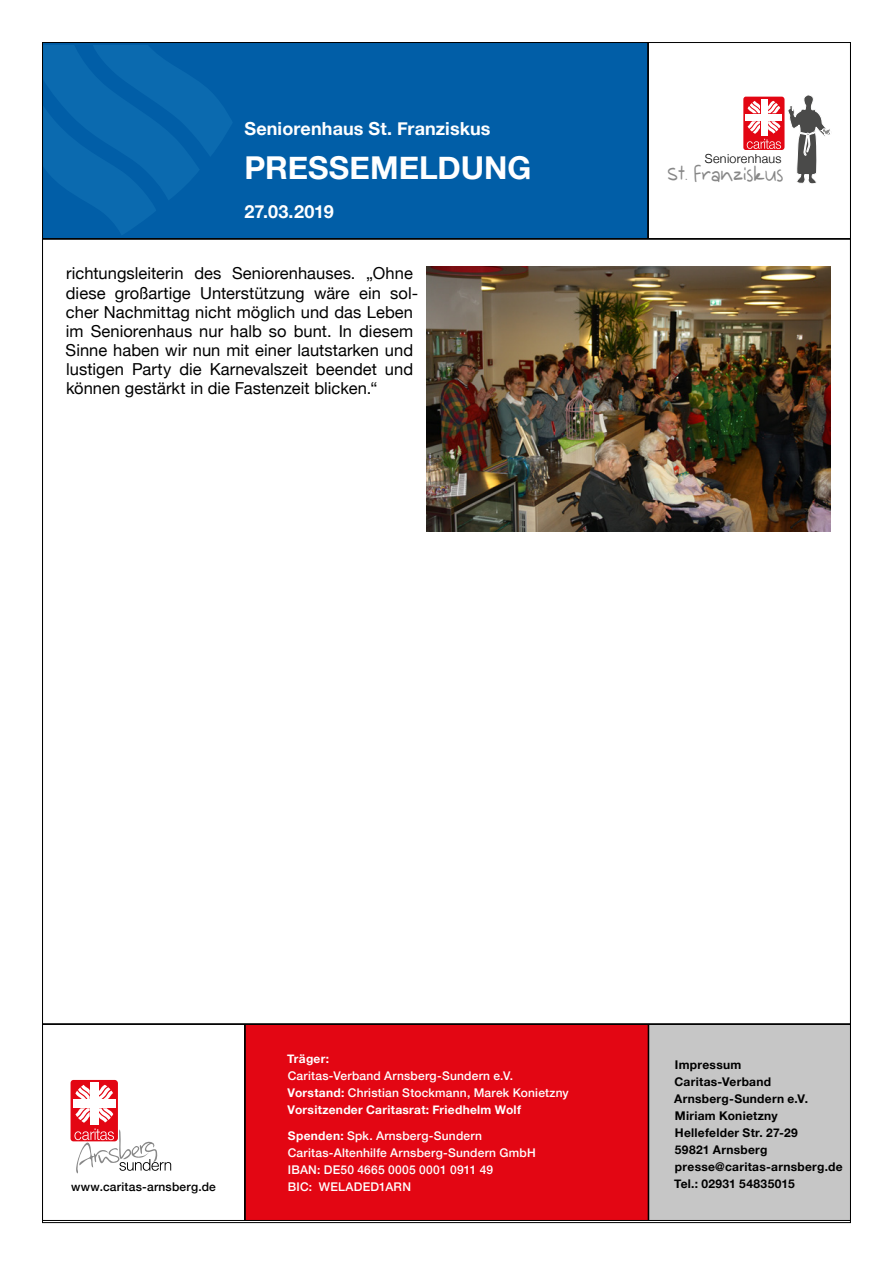
<style>
.page{position:relative;width:893px;height:1263px;background:#fff}
.page>*{position:absolute;margin:0;border:0;box-sizing:border-box;transform-origin:0 0}
.t1{font:700 31.5px "Helvetica Neue";color:#fff}
.t2{font:27.15px "Dinosaur";letter-spacing:.025em;color:#878787}
.t3{font:700 18px "Helvetica Neue";letter-spacing:.005em;color:#fff}
.t4{font:16.5px/19.2px "Helvetica Neue";letter-spacing:.005em;color:#000}
.t5{font:300 12.45px "Helvetica Neue";letter-spacing:.025em;color:#000}
.t6{font:500 12px/17px "Helvetica Neue";letter-spacing:.02em;color:#fff}
.t7{font:700 12px/17px "Helvetica Neue";letter-spacing:.025em;color:#000}
.t8{font:500 12px "Helvetica Neue";letter-spacing:.02em;color:#000}
.t9{font:700 12px "Helvetica Neue";letter-spacing:.02em;color:#fff}
.s1{font-weight:700}
</style>
<div class="page">
<div style="left:43px;top:43px;width:605px;height:196px;background:#015ea7"></div>
<svg style="left:44px;top:45px;width:188px;height:189px"></svg>
<div style="left:743px;top:97px;width:41px;height:53px;background:#e30613;border-radius:3px"></div>
<div style="left:760px;top:99px;width:7px;height:37px;background:#fff"></div>
<div style="left:746px;top:114px;width:36px;height:7px;background:#fff"></div>
<svg style="left:748px;top:101px;width:12px;height:12px"></svg>
<svg style="left:768px;top:101px;width:12px;height:12px"></svg>
<svg style="left:747px;top:121px;width:34px;height:28px"></svg>
<svg style="left:788px;top:95px;width:42px;height:89px"></svg>
<svg style="left:71px;top:1080px;width:47px;height:61px"></svg>
<div style="left:90px;top:1082px;width:8px;height:43px;background:#fff"></div>
<div style="left:73px;top:1100px;width:42px;height:8px;background:#fff"></div>
<svg style="left:75px;top:1085px;width:15px;height:14px"></svg>
<svg style="left:99px;top:1085px;width:14px;height:14px"></svg>
<svg style="left:74px;top:1108px;width:97px;height:65px"></svg>
<div style="left:648px;top:1024px;width:202px;height:196px;background:#c6c6c6"></div>
<div style="left:244px;top:1024px;width:404px;height:196px;background:#e30613"></div>
<img style="left:427px;top:267px;width:404px;height:264px">
<hr style="left:42px;top:238px;width:808px;height:1px;background:#000">
<hr style="left:42px;top:239px;width:808px;height:1px;background:#000">
<hr style="left:43px;top:1023px;width:807px;height:1px;background:#000">
<hr style="left:43px;top:1024px;width:807px;height:1px;background:#000">
<hr style="left:648px;top:43px;width:1px;height:196px;background:#000">
<hr style="left:245px;top:1024px;width:1px;height:196px;background:#000">
<hr style="left:244px;top:1024px;width:1px;height:196px;background:#000">
<hr style="left:648px;top:1024px;width:1px;height:196px;background:#000">
<p class="t3" style="left:244px;top:115px;width:248px">Seniorenhaus St. Franziskus</p>
<h1 class="t1" style="left:244px;top:143px;width:288px">PRESSEMELDUNG</h1>
<p class="t3" style="left:244px;top:197px;width:91px">27.03.2019</p>
<p class="t4" style="left:66px;top:265px;width:354px">richtungsleiterin des Seniorenhauses. „Ohne diese großartige Unterstützung wäre ein sol&shy;cher Nachmittag nicht möglich und das Leben im Seniorenhaus nur halb so bunt. In diesem Sinne haben wir nun mit einer lautstarken und lustigen Party die Karnevalszeit beendet und können gestärkt in die Fastenzeit blicken.“</p>
<p class="t5" style="left:705px;top:148px;width:78px">Seniorenhaus</p>
<h2 class="t2" style="left:668px;top:155px;width:117px">St. Franziskus</h2>
<p class="t8" style="left:71px;top:1177px;width:146px">www.caritas-arnsberg.de</p>
<p class="t9" style="left:287px;top:1049px;width:43px">Träger:</p>
<p class="t6" style="left:288px;top:1066px;width:283px">Caritas-Verband Arnsberg-Sundern e.V.<br><span class="s1">Vorstand:</span> Christian Stockmann, Marek Konietzny<br><span class="s1">Vorsitzender Caritasrat: Friedhelm Wolf</span></p>
<p class="t6" style="left:288px;top:1126px;width:249px"><span class="s1">Spenden:</span> Spk. Arnsberg-Sundern<br>Caritas-Altenhilfe Arnsberg-Sundern GmbH<br>IBAN: DE50 4665 0005 0001 0911 49<br>BIC: WELADED1ARN</p>
<p class="t7" style="left:674px;top:1056px;width:170px">Impressum<br>Caritas-Verband<br>Arnsberg-Sundern e.V.<br>Miriam Konietzny<br>Hellefelder Str. 27-29<br>59821 Arnsberg presse@caritas-arnsberg.de<br>Tel.: 02931 54835015</p>
</div>
